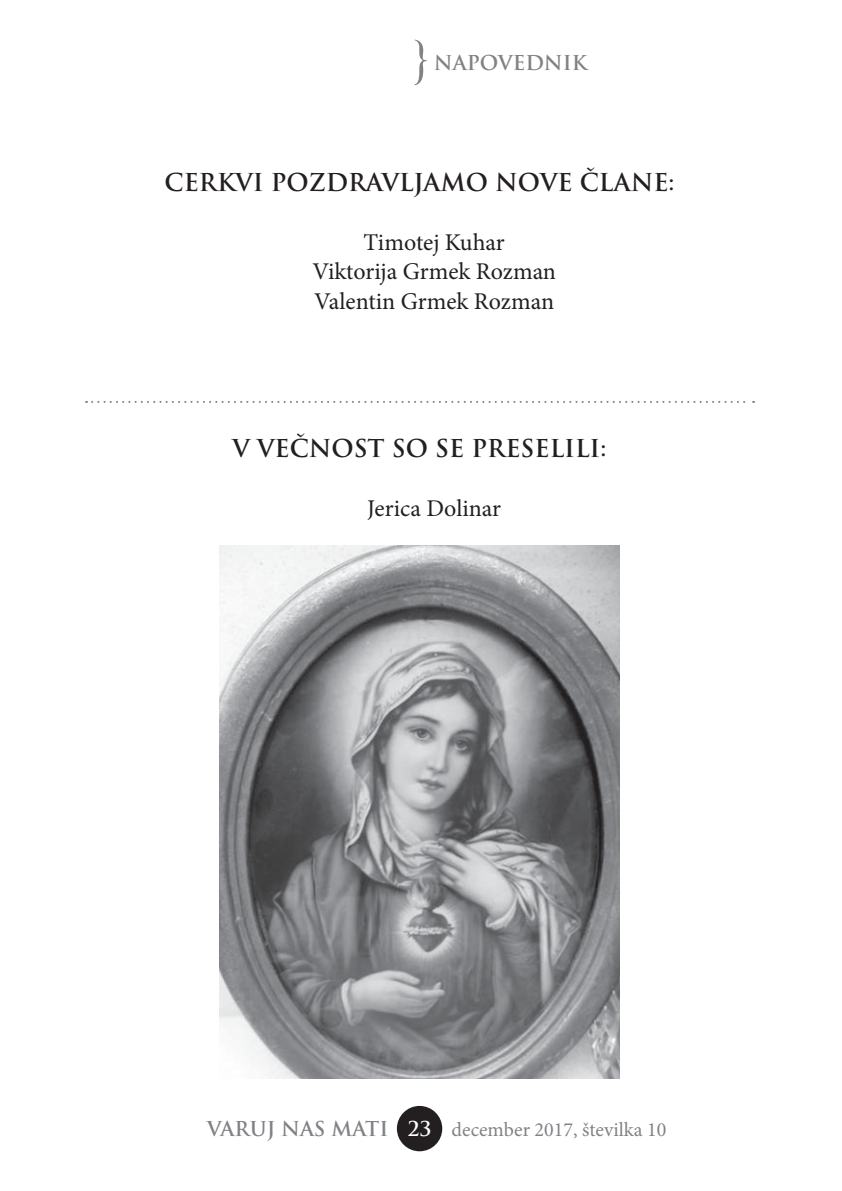
<style>
.page{position:relative;width:842px;height:1191px;background:#fff}
.page>*{position:absolute;margin:0;border:0;box-sizing:border-box;transform-origin:0 0}
.t1{font:24px/29.6px "Minion Pro";color:#231f20;text-align:center}
.t2{font:700 24px "Trajan Pro";color:#231f20}
.t3{font:20px "Minion Pro";color:#808285}
.t4{font:700 20px "Trajan Pro";color:#808285}
.s1{font-family:"Trajan Pro";font-weight:700}
.s2{font-family:"Trajan Pro";font-weight:700;color:#fff}
</style>
<div class="page">
<svg style="left:414px;top:40px;width:13px;height:45px"></svg>
<div style="left:397px;top:1106px;width:45px;height:45px;background:#231f20;border-radius:50%"></div>
<svg style="left:86px;top:401px;width:668px;height:2px"></svg>
<img style="left:220px;top:545px;width:399px;height:533px">
<p class="t4" style="left:434px;top:51px;width:155px">NAPOVEDNIK</p>
<p class="t2" style="left:165px;top:168px;width:511px">CERKVI POZDRAVLJAMO NOVE ČLANE:</p>
<p class="t1" style="left:312px;top:229px;width:245px">Timotej Kuhar<br>Viktorija Grmek Rozman<br>Valentin Grmek Rozman</p>
<p class="t2" style="left:233px;top:434px;width:375px">V VEČNOST SO SE PRESELILI:</p>
<p class="t1" style="left:367px;top:495px;width:135px">Jerica Dolinar</p>
<p class="t3" style="left:207px;top:1121px;width:461px"><span class="s1">VARUJ NAS MATI</span> <span class="s2">23</span> december 2017, številka 10</p>
</div>
